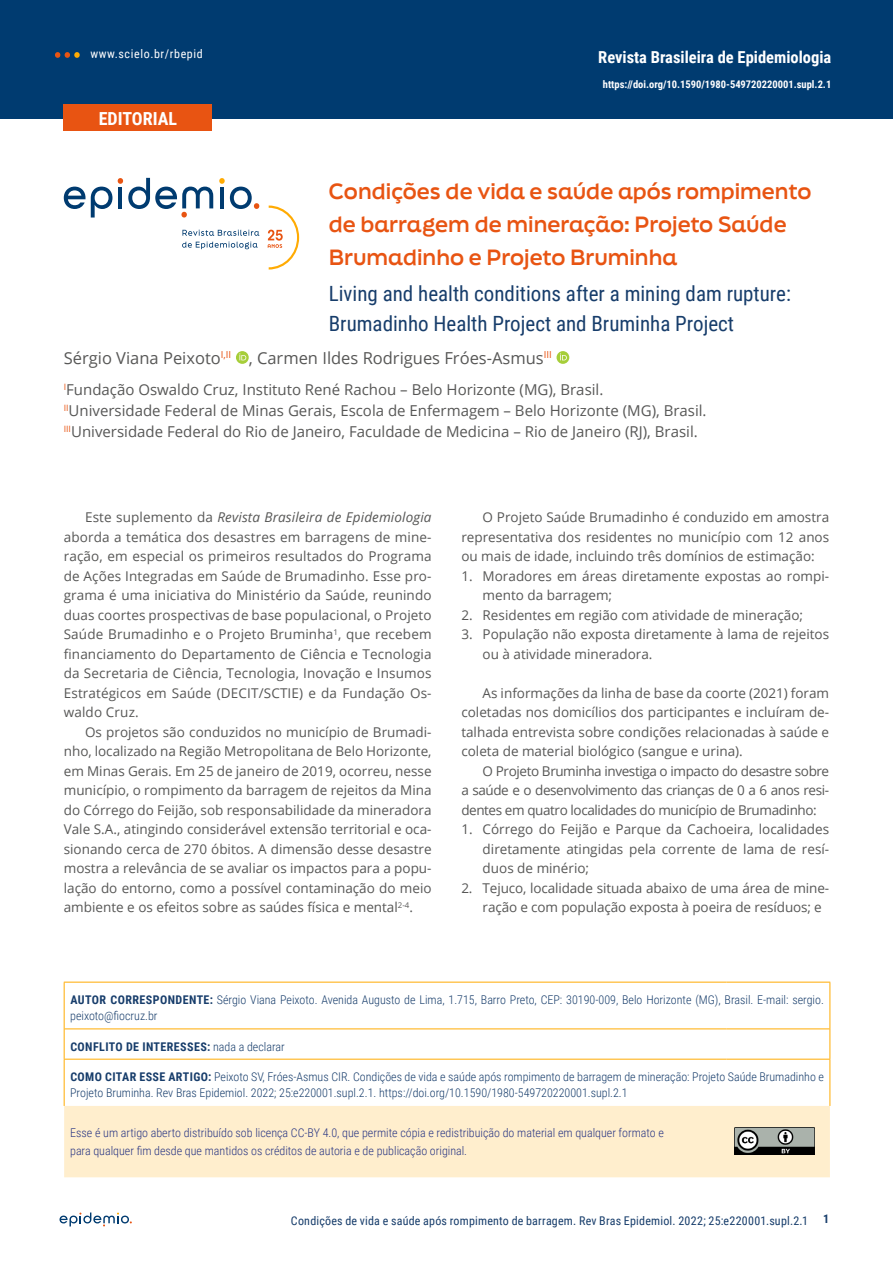
<style>
.page{position:relative;width:893px;height:1263px;background:#fff}
.page>*{position:absolute;margin:0;border:0;box-sizing:border-box;transform-origin:0 0}
.t1{font:700 21px/33px "Final Six";color:#e85412}
.t2{font:21px/30px "Roboto Condensed";color:#173d6b}
.t3{font:700 18px "Roboto Condensed";color:#fff}
.t4{font:16.5px "Open Sans";color:#575756}
.t5{font:700 16.5px "Roboto Condensed";color:#fff}
.t6{font:15px/21px "Open Sans";color:#575756}
.t7{font:13.5px/19.5px "Open Sans";color:#575756;text-align:justify}
.t8{font:300 12px/16.5px "Roboto Condensed";color:#173d6b}
.t9{font:300 12px/18px "Roboto Condensed";color:#283583}
.t10{font:12px "Roboto Condensed";letter-spacing:.015em;color:#173d6b}
.t11{font:700 12px "Roboto Condensed";letter-spacing:.035em;color:#173d6b}
.t12{font:12px "Roboto Condensed";letter-spacing:.05em;color:#fff}
.t13{font:700 10.5px "Roboto Condensed";color:#fff}
.s1{font-style:italic}
.s2{font-weight:700}
.s3{font-weight:300}
</style>
<div class="page">
<svg style="left:60px;top:1212px;width:72px;height:14px"></svg>
<div style="left:0;top:0;width:893px;height:118px;background:#003b70"></div>
<svg style="left:55px;top:52px;width:25px;height:6px"></svg>
<svg style="left:236px;top:351px;width:13px;height:13px"></svg>
<svg style="left:239px;top:353px;width:7px;height:7px"></svg>
<svg style="left:557px;top:351px;width:12px;height:13px"></svg>
<svg style="left:560px;top:353px;width:7px;height:7px"></svg>
<svg style="left:64px;top:187px;width:48px;height:30px"></svg>
<svg style="left:118px;top:178px;width:95px;height:39px"></svg>
<svg style="left:219px;top:178px;width:40px;height:31px"></svg>
<svg style="left:182px;top:230px;width:77px;height:6px"></svg>
<svg style="left:182px;top:242px;width:76px;height:7px"></svg>
<svg style="left:268px;top:206px;width:31px;height:64px"></svg>
<div style="left:64px;top:105px;width:148px;height:26px;background:#e85412"></div>
<div style="left:64px;top:1106px;width:766px;height:71px;background:#ffeecd"></div>
<hr style="left:64px;top:982px;width:1px;height:47px;background:#ffab03">
<hr style="left:64px;top:1029px;width:1px;height:30px;background:#ffab03">
<hr style="left:64px;top:982px;width:662px;height:1px;background:#ffab03">
<hr style="left:726px;top:982px;width:104px;height:1px;background:#ffab03">
<hr style="left:829px;top:982px;width:1px;height:47px;background:#ffab03">
<hr style="left:829px;top:1029px;width:1px;height:30px;background:#ffab03">
<hr style="left:65px;top:1028px;width:661px;height:1px;background:#ffab03">
<hr style="left:726px;top:1028px;width:103px;height:1px;background:#ffab03">
<hr style="left:64px;top:1059px;width:1px;height:47px;background:#ffab03">
<hr style="left:64px;top:1059px;width:662px;height:1px;background:#ffab03">
<hr style="left:726px;top:1059px;width:104px;height:1px;background:#ffab03">
<hr style="left:829px;top:1059px;width:1px;height:47px;background:#ffab03">
<img style="left:735px;top:1127px;width:79px;height:28px">
<p class="t12" style="left:90px;top:45px;width:114px">www.scielo.br/rbepid</p>
<h2 class="t3" style="left:99px;top:106px;width:80px">EDITORIAL</h2>
<p class="t5" style="left:598px;top:46px;width:235px">Revista Brasileira de Epidemiologia</p>
<p class="t13" style="left:603px;top:77px;width:230px">https://doi.org/10.1590/1980-549720220001.supl.2.1</p>
<h1 class="t1" style="left:329px;top:174px;width:484px">Condições de vida e saúde após rompimento de barragem de mineração: Projeto Saúde<br>Brumadinho e Projeto Bruminha</h1>
<h1 class="t2" style="left:329px;top:278px;width:464px">Living and health conditions after a mining dam rupture:<br>Brumadinho Health Project and Bruminha Project</h1>
<p class="t4" style="left:64px;top:347px;width:490px">Sérgio Viana Peixoto<sup>I,II</sup> , Carmen Ildes Rodrigues Fróes-Asmus<sup>III</sup></p>
<p class="t6" style="left:64px;top:379px;width:644px"><sup>I</sup>Fundação Oswaldo Cruz, Instituto René Rachou – Belo Horizonte (MG), Brasil.<br><sup>II</sup>Universidade Federal de Minas Gerais, Escola de Enfermagem – Belo Horizonte (MG), Brasil.<br><sup>III</sup>Universidade Federal do Rio de Janeiro, Faculdade de Medicina – Rio de Janeiro (RJ), Brasil.</p>
<p class="t7" style="left:64px;top:507px;width:369px;text-indent:21px">Este suplemento da <span class="s1">Revista Brasileira de Epidemiologia </span>aborda a temática dos desastres em barragens de mine&shy;ração, em especial os primeiros resultados do Programa de Ações Integradas em Saúde de Brumadinho. Esse pro&shy;grama é uma iniciativa do Ministério da Saúde, reunindo duas coortes prospectivas de base populacional, o Projeto Saúde Brumadinho e o Projeto Bruminha<sup>1</sup>, que recebem financiamento do Departamento de Ciência e Tecnologia da Secretaria de Ciência, Tecnologia, Inovação e Insumos Estratégicos em Saúde (DECIT/SCTIE) e da Fundação Os&shy;waldo Cruz.</p>
<p class="t7" style="left:64px;top:721px;width:369px;text-indent:21px">Os projetos são conduzidos no município de Brumadi&shy;nho, localizado na Região Metropolitana de Belo Horizonte, em Minas Gerais. Em 25 de janeiro de 2019, ocorreu, nesse município, o rompimento da barragem de rejeitos da Mina do Córrego do Feijão, sob responsabilidade da mineradora Vale S.A., atingindo considerável extensão territorial e oca&shy;sionando cerca de 270 óbitos. A dimensão desse desastre mostra a relevância de se avaliar os impactos para a popu&shy;lação do entorno, como a possível contaminação do meio ambiente e os efeitos sobre as saúdes física e mental<sup>2-4</sup>.</p>
<p class="t7" style="left:461px;top:507px;width:369px;text-indent:21px">O Projeto Saúde Brumadinho é conduzido em amostra representativa dos residentes no município com 12 anos ou mais de idade, incluindo três domínios de estimação:</p>
<p class="t7" style="left:483px;top:565px;width:348px;text-indent:-21px">1. Moradores em áreas diretamente expostas ao rompi&shy;mento da barragem;</p>
<p class="t7" style="left:461px;top:604px;width:343px">2. Residentes em região com atividade de mineração;</p>
<p class="t7" style="left:483px;top:624px;width:348px;text-indent:-21px">3. População não exposta diretamente à lama de rejeitos ou à atividade mineradora.</p>
<p class="t7" style="left:461px;top:682px;width:369px;text-indent:21px">As informações da linha de base da coorte (2021) foram coletadas nos domicílios dos participantes e incluíram de&shy;talhada entrevista sobre condições relacionadas à saúde e coleta de material biológico (sangue e urina).</p>
<p class="t7" style="left:461px;top:760px;width:369px;text-indent:21px">O Projeto Bruminha investiga o impacto do desastre sobre a saúde e o desenvolvimento das crianças de 0 a 6 anos resi&shy;dentes em quatro localidades do município de Brumadinho:</p>
<p class="t7" style="left:483px;top:819px;width:348px;text-indent:-21px">1. Córrego do Feijão e Parque da Cachoeira, localidades diretamente atingidas pela corrente de lama de resí&shy;duos de minério;</p>
<p class="t7" style="left:483px;top:877px;width:348px;text-indent:-21px">2. Tejuco, localidade situada abaixo de uma área de mine&shy;ração e com população exposta à poeira de resíduos; e</p>
<p class="t8" style="left:70px;top:991px;width:755px"><span class="s2">AUTOR CORRESPONDENTE:</span> Sérgio Viana Peixoto. Avenida Augusto de Lima, 1.715, Barro Preto, CEP: 30190-009, Belo Horizonte (MG), Brasil. E-mail: sergio. peixoto@fiocruz.br</p>
<p class="t11" style="left:70px;top:1038px;width:216px">CONFLITO DE INTERESSES: <span class="s3">nada a declarar</span></p>
<p class="t8" style="left:70px;top:1068px;width:755px"><span class="s2">COMO CITAR ESSE ARTIGO:</span> Peixoto SV, Fróes-Asmus CIR. Condições de vida e saúde após rompimento de barragem de mineração: Projeto Saúde Brumadinho e<br>Projeto Bruminha. Rev Bras Epidemiol. 2022; 25:e220001.supl.2.1. https://doi.org/10.1590/1980-549720220001.supl.2.1</p>
<p class="t9" style="left:70px;top:1123px;width:595px">Esse é um artigo aberto distribuído sob licença CC-BY 4.0, que permite cópia e redistribuição do material em qualquer formato e para qualquer fim desde que mantidos os créditos de autoria e de publicação original.</p>
<p class="t10" style="left:291px;top:1212px;width:518px">Condições de vida e saúde após rompimento de barragem. Rev Bras Epidemiol. 2022; 25:e220001.supl.2.1</p>
<p class="t11" style="left:823px;top:1211px;width:8px">1</p>
</div>
